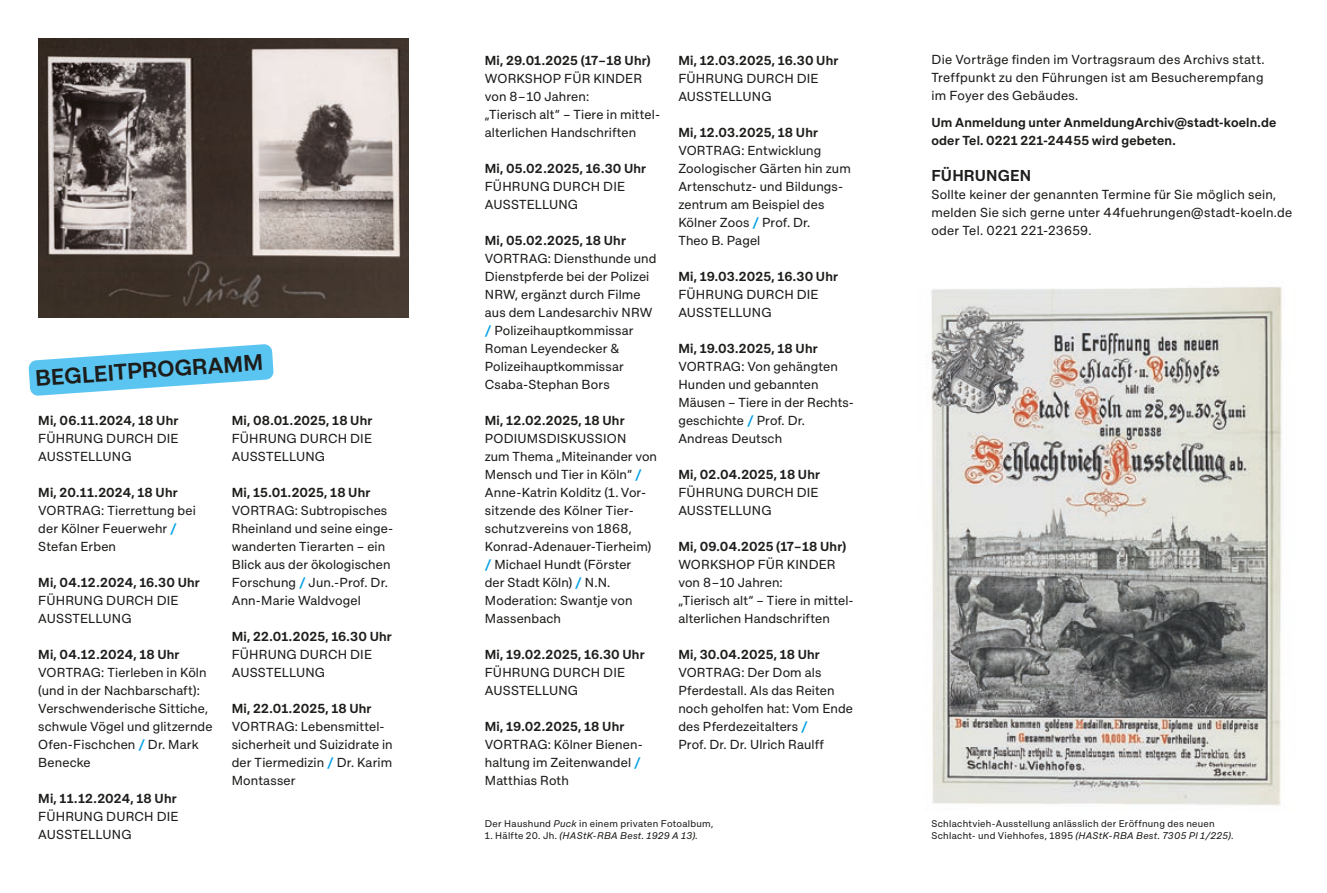
<style>
.page{position:relative;width:1327px;height:893px;background:#fff}
.page>*{position:absolute;margin:0;border:0;box-sizing:border-box;transform-origin:0 0}
.t1{font:600 22.5px "Approach Koeln";color:#1d1d1b}
.t2{font:600 15.75px "Approach Koeln";letter-spacing:.01em;color:#1d1d1b}
.t3{font:13.05px/18px "Approach Koeln";letter-spacing:.01em;color:#1d1d1b}
.t4{font:600 13.05px/18px "Approach Koeln";letter-spacing:.01em;color:#1d1d1b}
.t5{font:13.05px/18px "Approach";letter-spacing:.02em;color:#1d1d1b;text-align:justify}
.t6{font:9.75px/12px "Approach Koeln";letter-spacing:.03em;color:#1d1d1b}
.t7{font:italic 9.75px "Approach Koeln";letter-spacing:.03em;color:#1d1d1b}
.s1{font-weight:700;color:#009fe3}
.s2{font-style:italic}
.s3{font-style:normal}
</style>
<div class="page">
<img style="left:931px;top:287px;width:351px;height:519px">
<img style="left:38px;top:38px;width:370px;height:280px">
<svg style="left:28px;top:344px;width:246px;height:52px"></svg>
<h1 class="t1" style="left:34px;top:364px;width:230px;rotate:-4deg">BEGLEITPROGRAMM</h1>
<p class="t4" style="left:38px;top:411px;width:142px">Mi, 06.11.2024, 18 Uhr</p>
<p class="t3" style="left:38px;top:429px;width:142px">FÜHRUNG DURCH DIE<br>AUSSTELLUNG</p>
<p class="t4" style="left:38px;top:483px;width:141px">Mi, 20.11.2024, 18 Uhr</p>
<p class="t3" style="left:38px;top:501px;width:159px">VORTRAG: Tierrettung bei der Kölner Feuerwehr <span class="s1">/<br></span>Stefan Erben</p>
<p class="t4" style="left:38px;top:573px;width:163px">Mi, 04.12.2024, 16.30 Uhr</p>
<p class="t3" style="left:38px;top:591px;width:142px">FÜHRUNG DURCH DIE<br>AUSSTELLUNG</p>
<p class="t4" style="left:38px;top:645px;width:143px">Mi, 04.12.2024, 18 Uhr</p>
<p class="t3" style="left:38px;top:663px;width:176px">VORTRAG: Tierleben in Köln (und in der Nachbarschaft):<br>Verschwenderische Sittiche, schwule Vögel und glitzernde<br>Ofen-Fischchen <span class="s1">/</span> Dr. Mark<br>Benecke</p>
<p class="t4" style="left:38px;top:789px;width:140px">Mi, 11.12.2024, 18 Uhr</p>
<p class="t3" style="left:38px;top:807px;width:142px">FÜHRUNG DURCH DIE<br>AUSSTELLUNG</p>
<p class="t4" style="left:232px;top:411px;width:142px">Mi, 08.01.2025, 18 Uhr</p>
<p class="t3" style="left:232px;top:429px;width:142px">FÜHRUNG DURCH DIE<br>AUSSTELLUNG</p>
<p class="t4" style="left:232px;top:483px;width:140px">Mi, 15.01.2025, 18 Uhr</p>
<p class="t3" style="left:232px;top:501px;width:161px">VORTRAG: Subtropisches<br>Rheinland und seine einge&shy;wanderten Tierarten – ein<br>Blick aus der ökologischen<br>Forschung <span class="s1">/</span> Jun.-Prof. Dr.<br>Ann-Marie Waldvogel</p>
<p class="t4" style="left:232px;top:627px;width:162px">Mi, 22.01.2025, 16.30 Uhr</p>
<p class="t3" style="left:232px;top:645px;width:142px">FÜHRUNG DURCH DIE<br>AUSSTELLUNG</p>
<p class="t4" style="left:232px;top:699px;width:141px">Mi, 22.01.2025, 18 Uhr</p>
<p class="t3" style="left:232px;top:717px;width:162px">VORTRAG: Lebensmittel&shy;sicherheit und Suizidrate in der Tiermedizin <span class="s1">/</span> Dr. Karim<br>Montasser</p>
<p class="t4" style="left:485px;top:51px;width:167px">Mi, 29.01.2025 (17–18 Uhr)</p>
<p class="t3" style="left:485px;top:69px;width:175px">WORKSHOP FÜR KINDER von 8–10 Jahren:<br>„Tierisch alt“ – Tiere in mittel&shy;alterlichen Handschriften</p>
<p class="t4" style="left:485px;top:159px;width:163px">Mi, 05.02.2025, 16.30 Uhr</p>
<p class="t3" style="left:485px;top:177px;width:142px">FÜHRUNG DURCH DIE<br>AUSSTELLUNG</p>
<p class="t4" style="left:485px;top:231px;width:143px">Mi, 05.02.2025, 18 Uhr</p>
<p class="t3" style="left:485px;top:249px;width:173px">VORTRAG: Diensthunde und<br>Dienstpferde bei der Polizei<br>NRW, ergänzt durch Filme aus dem Landesarchiv NRW <span class="s1">/</span> Polizeihauptkommissar<br>Roman Leyendecker &amp;<br>Polizeihauptkommissar<br>Csaba-Stephan Bors</p>
<p class="t4" style="left:485px;top:411px;width:141px">Mi, 12.02.2025, 18 Uhr</p>
<p class="t3" style="left:485px;top:429px;width:174px">PODIUMSDISKUSSION<br>zum Thema „Miteinander von<br>Mensch und Tier in Köln“ <span class="s1">/<br></span>Anne-Katrin Kolditz (1. Vor-- sitzende des Kölner Tier&shy;schutzvereins von 1868,<br>Konrad-Adenauer-Tierheim) <span class="s1">/</span> Michael Hundt (Förster<br>der Stadt Köln) <span class="s1">/</span> N.N.<br>Moderation: Swantje von<br>Massenbach</p>
<p class="t4" style="left:485px;top:645px;width:161px">Mi, 19.02.2025, 16.30 Uhr</p>
<p class="t3" style="left:485px;top:663px;width:142px">FÜHRUNG DURCH DIE<br>AUSSTELLUNG</p>
<p class="t4" style="left:485px;top:717px;width:141px">Mi, 19.02.2025, 18 Uhr</p>
<p class="t3" style="left:485px;top:735px;width:158px;text-align:justify">VORTRAG: Kölner Bienen&shy;haltung im Zeitenwandel <span class="s1">/ </span>Matthias Roth</p>
<p class="t4" style="left:678px;top:51px;width:161px">Mi, 12.03.2025, 16.30 Uhr</p>
<p class="t3" style="left:678px;top:69px;width:142px">FÜHRUNG DURCH DIE<br>AUSSTELLUNG</p>
<p class="t4" style="left:678px;top:123px;width:141px">Mi, 12.03.2025, 18 Uhr</p>
<p class="t3" style="left:678px;top:141px;width:174px">VORTRAG: Entwicklung<br>Zoologischer Gärten hin zum<br>Artenschutz- und Bildungs&shy;zentrum am Beispiel des<br>Kölner Zoos <span class="s1">/</span> Prof. Dr.<br>Theo B. Pagel</p>
<p class="t4" style="left:678px;top:267px;width:161px">Mi, 19.03.2025, 16.30 Uhr</p>
<p class="t3" style="left:678px;top:285px;width:142px">FÜHRUNG DURCH DIE<br>AUSSTELLUNG</p>
<p class="t4" style="left:678px;top:339px;width:141px">Mi, 19.03.2025, 18 Uhr</p>
<p class="t3" style="left:678px;top:357px;width:174px">VORTRAG: Von gehängten<br>Hunden und gebannten<br>Mäusen – Tiere in der Rechts-- geschichte <span class="s1">/</span> Prof. Dr.<br>Andreas Deutsch</p>
<p class="t4" style="left:678px;top:465px;width:143px">Mi, 02.04.2025, 18 Uhr</p>
<p class="t3" style="left:678px;top:483px;width:142px">FÜHRUNG DURCH DIE<br>AUSSTELLUNG</p>
<p class="t4" style="left:678px;top:537px;width:169px">Mi, 09.04.2025 (17–18 Uhr)</p>
<p class="t3" style="left:678px;top:555px;width:175px">WORKSHOP FÜR KINDER von 8–10 Jahren:<br>„Tierisch alt“ – Tiere in mittel&shy;alterlichen Handschriften</p>
<p class="t4" style="left:678px;top:645px;width:143px">Mi, 30.04.2025, 18 Uhr</p>
<p class="t3" style="left:678px;top:663px;width:176px">VORTRAG: Der Dom als<br>Pferdestall. Als das Reiten noch geholfen hat: Vom Ende des Pferdezeitalters <span class="s1">/<br></span>Prof. Dr. Dr. Ulrich Raulff</p>
<p class="t5" style="left:931px;top:50px;width:335px">Die Vorträge finden im Vortragsraum des Archivs statt.<br>Treffpunkt zu den Führungen ist am Besucherempfang im Foyer des Gebäudes.</p>
<p class="t4" style="left:931px;top:114px;width:346px">Um Anmeldung unter AnmeldungArchiv@stadt-koeln.de oder Tel. 0221 221-24455 wird gebeten.</p>
<p class="t2" style="left:931px;top:166px;width:101px">FÜHRUNGEN</p>
<p class="t5" style="left:931px;top:185px;width:362px;text-align:left">Sollte keiner der genannten Termine für Sie möglich sein, melden Sie sich gerne unter 44fuehrungen@stadt-koeln.de oder Tel. 0221 221-23659.</p>
<p class="t6" style="left:485px;top:818px;width:230px">Der Haushund <span class="s2">Puck</span> in einem privaten Fotoalbum,</p>
<p class="t7" style="left:485px;top:830px;width:215px"><span class="s3">1. Hälfte 20. Jh.</span> (HAStK-RBA Best. 1929 A 13).</p>
<p class="t6" style="left:931px;top:818px;width:304px">Schlachtvieh-Ausstellung anlässlich der Eröffnung des neuen<br>Schlacht- und Viehhofes, 1895 <span class="s2">(HAStK-RBA Best. 7305 Pl 1/225).</span></p>
</div>
